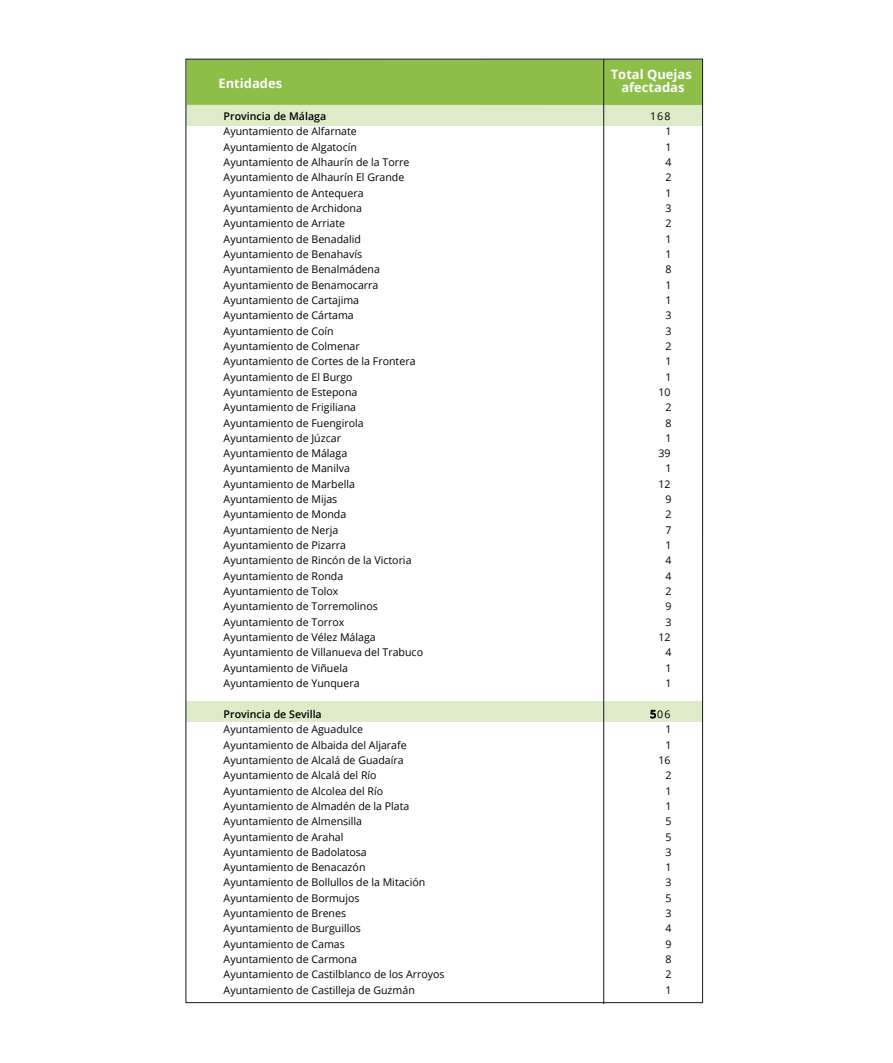
<style>
.page{position:relative;width:893px;height:1063px;background:#fff}
.page>*{position:absolute;margin:0;border:0;box-sizing:border-box;transform-origin:0 0}
.t1{font:700 12.9px/12.9px "Open Sans";color:#fff;text-align:center}
.t2{font:10.65px "Open Sans";color:#000}
.t3{font:600 10.65px "Open Sans";color:#000}
</style>
<div class="page">
<div style="left:186px;top:105px;width:516px;height:20px;background:#ddebc8"></div>
<div style="left:186px;top:702px;width:516px;height:20px;background:#ddebc8"></div>
<svg style="left:650px;top:710px;width:6px;height:8px"></svg>
<div style="left:186px;top:59px;width:517px;height:46px;background:#8dbe48"></div>
<hr style="left:603px;top:59px;width:1px;height:945px;background:#1a171b">
<p class="t1" style="left:219px;top:76px;width:65px">Entidades</p>
<p class="t1" style="left:611px;top:67px;width:82px">Total Quejas afectadas</p>
<p class="t3" style="left:224px;top:109px;width:104px">Provincia de Málaga</p>
<p class="t2" style="left:650px;top:109px;width:22px">168</p>
<p class="t2" style="left:224px;top:124px;width:135px">Ayuntamiento de Alfarnate</p>
<p class="t2" style="left:665px;top:124px;width:8px">1</p>
<p class="t2" style="left:224px;top:139px;width:135px">Ayuntamiento de Algatocín</p>
<p class="t2" style="left:665px;top:139px;width:8px">1</p>
<p class="t2" style="left:224px;top:155px;width:187px">Ayuntamiento de Alhaurín de la Torre</p>
<p class="t2" style="left:665px;top:155px;width:8px">4</p>
<p class="t2" style="left:224px;top:170px;width:182px">Ayuntamiento de Alhaurín El Grande</p>
<p class="t2" style="left:665px;top:170px;width:8px">2</p>
<p class="t2" style="left:224px;top:185px;width:141px">Ayuntamiento de Antequera</p>
<p class="t2" style="left:665px;top:185px;width:8px">1</p>
<p class="t2" style="left:224px;top:201px;width:140px">Ayuntamiento de Archidona</p>
<p class="t2" style="left:665px;top:201px;width:8px">3</p>
<p class="t2" style="left:224px;top:216px;width:123px">Ayuntamiento de Arriate</p>
<p class="t2" style="left:665px;top:216px;width:8px">2</p>
<p class="t2" style="left:224px;top:231px;width:139px">Ayuntamiento de Benadalid</p>
<p class="t2" style="left:665px;top:231px;width:8px">1</p>
<p class="t2" style="left:224px;top:247px;width:140px">Ayuntamiento de Benahavís</p>
<p class="t2" style="left:665px;top:247px;width:8px">1</p>
<p class="t2" style="left:224px;top:262px;width:158px">Ayuntamiento de Benalmádena</p>
<p class="t2" style="left:665px;top:262px;width:8px">8</p>
<p class="t2" style="left:224px;top:277px;width:156px">Ayuntamiento de Benamocarra</p>
<p class="t2" style="left:665px;top:277px;width:8px">1</p>
<p class="t2" style="left:224px;top:293px;width:137px">Ayuntamiento de Cartajima</p>
<p class="t2" style="left:665px;top:293px;width:8px">1</p>
<p class="t2" style="left:224px;top:308px;width:132px">Ayuntamiento de Cártama</p>
<p class="t2" style="left:665px;top:308px;width:8px">3</p>
<p class="t2" style="left:224px;top:323px;width:112px">Ayuntamiento de Coín</p>
<p class="t2" style="left:665px;top:323px;width:8px">3</p>
<p class="t2" style="left:224px;top:339px;width:138px">Ayuntamiento de Colmenar</p>
<p class="t2" style="left:665px;top:339px;width:8px">2</p>
<p class="t2" style="left:224px;top:354px;width:193px">Ayuntamiento de Cortes de la Frontera</p>
<p class="t2" style="left:665px;top:354px;width:8px">1</p>
<p class="t2" style="left:224px;top:369px;width:131px">Ayuntamiento de El Burgo</p>
<p class="t2" style="left:665px;top:369px;width:8px">1</p>
<p class="t2" style="left:224px;top:385px;width:135px">Ayuntamiento de Estepona</p>
<p class="t2" style="left:658px;top:385px;width:14px">10</p>
<p class="t2" style="left:224px;top:400px;width:134px">Ayuntamiento de Frigiliana</p>
<p class="t2" style="left:665px;top:400px;width:8px">2</p>
<p class="t2" style="left:224px;top:415px;width:142px">Ayuntamiento de Fuengirola</p>
<p class="t2" style="left:665px;top:415px;width:8px">8</p>
<p class="t2" style="left:224px;top:431px;width:119px">Ayuntamiento de Júzcar</p>
<p class="t2" style="left:665px;top:431px;width:8px">1</p>
<p class="t2" style="left:224px;top:446px;width:125px">Ayuntamiento de Málaga</p>
<p class="t2" style="left:658px;top:446px;width:14px">39</p>
<p class="t2" style="left:224px;top:461px;width:128px">Ayuntamiento de Manilva</p>
<p class="t2" style="left:665px;top:461px;width:8px">1</p>
<p class="t2" style="left:224px;top:477px;width:133px">Ayuntamiento de Marbella</p>
<p class="t2" style="left:658px;top:477px;width:14px">12</p>
<p class="t2" style="left:224px;top:492px;width:115px">Ayuntamiento de Mijas</p>
<p class="t2" style="left:665px;top:492px;width:8px">9</p>
<p class="t2" style="left:224px;top:507px;width:124px">Ayuntamiento de Monda</p>
<p class="t2" style="left:665px;top:507px;width:8px">2</p>
<p class="t2" style="left:224px;top:523px;width:116px">Ayuntamiento de Nerja</p>
<p class="t2" style="left:665px;top:523px;width:8px">7</p>
<p class="t2" style="left:224px;top:538px;width:124px">Ayuntamiento de Pizarra</p>
<p class="t2" style="left:665px;top:538px;width:8px">1</p>
<p class="t2" style="left:224px;top:553px;width:189px">Ayuntamiento de Rincón de la Victoria</p>
<p class="t2" style="left:665px;top:553px;width:8px">4</p>
<p class="t2" style="left:224px;top:569px;width:121px">Ayuntamiento de Ronda</p>
<p class="t2" style="left:665px;top:569px;width:8px">4</p>
<p class="t2" style="left:224px;top:584px;width:116px">Ayuntamiento de Tolox</p>
<p class="t2" style="left:665px;top:584px;width:8px">2</p>
<p class="t2" style="left:224px;top:599px;width:156px">Ayuntamiento de Torremolinos</p>
<p class="t2" style="left:665px;top:599px;width:8px">9</p>
<p class="t2" style="left:224px;top:615px;width:122px">Ayuntamiento de Torrox</p>
<p class="t2" style="left:665px;top:615px;width:8px">3</p>
<p class="t2" style="left:224px;top:630px;width:154px">Ayuntamiento de Vélez Málaga</p>
<p class="t2" style="left:658px;top:630px;width:14px">12</p>
<p class="t2" style="left:224px;top:645px;width:201px">Ayuntamiento de Villanueva del Trabuco</p>
<p class="t2" style="left:665px;top:645px;width:8px">4</p>
<p class="t2" style="left:224px;top:661px;width:126px">Ayuntamiento de Viñuela</p>
<p class="t2" style="left:665px;top:661px;width:8px">1</p>
<p class="t2" style="left:224px;top:676px;width:137px">Ayuntamiento de Yunquera</p>
<p class="t2" style="left:665px;top:676px;width:8px">1</p>
<p class="t3" style="left:224px;top:707px;width:100px">Provincia de Sevilla</p>
<p class="t2" style="left:650px;top:707px;width:22px">506</p>
<p class="t2" style="left:224px;top:722px;width:141px">Ayuntamiento de Aguadulce</p>
<p class="t2" style="left:665px;top:722px;width:8px">1</p>
<p class="t2" style="left:224px;top:737px;width:185px">Ayuntamiento de Albaida del Aljarafe</p>
<p class="t2" style="left:665px;top:737px;width:8px">1</p>
<p class="t2" style="left:224px;top:753px;width:182px">Ayuntamiento de Alcalá de Guadaíra</p>
<p class="t2" style="left:658px;top:753px;width:14px">16</p>
<p class="t2" style="left:224px;top:768px;width:155px">Ayuntamiento de Alcalá del Río</p>
<p class="t2" style="left:665px;top:768px;width:8px">2</p>
<p class="t2" style="left:224px;top:783px;width:161px">Ayuntamiento de Alcolea del Río</p>
<p class="t2" style="left:665px;top:783px;width:8px">1</p>
<p class="t2" style="left:224px;top:799px;width:187px">Ayuntamiento de Almadén de la Plata</p>
<p class="t2" style="left:665px;top:799px;width:8px">1</p>
<p class="t2" style="left:224px;top:814px;width:140px">Ayuntamiento de Almensilla</p>
<p class="t2" style="left:665px;top:814px;width:8px">5</p>
<p class="t2" style="left:224px;top:829px;width:121px">Ayuntamiento de Arahal</p>
<p class="t2" style="left:665px;top:829px;width:8px">5</p>
<p class="t2" style="left:224px;top:845px;width:145px">Ayuntamiento de Badolatosa</p>
<p class="t2" style="left:665px;top:845px;width:8px">3</p>
<p class="t2" style="left:224px;top:860px;width:143px">Ayuntamiento de Benacazón</p>
<p class="t2" style="left:665px;top:860px;width:8px">1</p>
<p class="t2" style="left:224px;top:875px;width:203px">Ayuntamiento de Bollullos de la Mitación</p>
<p class="t2" style="left:665px;top:875px;width:8px">3</p>
<p class="t2" style="left:224px;top:891px;width:137px">Ayuntamiento de Bormujos</p>
<p class="t2" style="left:665px;top:891px;width:8px">5</p>
<p class="t2" style="left:224px;top:906px;width:124px">Ayuntamiento de Brenes</p>
<p class="t2" style="left:665px;top:906px;width:8px">3</p>
<p class="t2" style="left:224px;top:921px;width:139px">Ayuntamiento de Burguillos</p>
<p class="t2" style="left:665px;top:921px;width:8px">4</p>
<p class="t2" style="left:224px;top:937px;width:123px">Ayuntamiento de Camas</p>
<p class="t2" style="left:665px;top:937px;width:8px">9</p>
<p class="t2" style="left:224px;top:952px;width:135px">Ayuntamiento de Carmona</p>
<p class="t2" style="left:665px;top:952px;width:8px">8</p>
<p class="t2" style="left:224px;top:967px;width:223px">Ayuntamiento de Castilblanco de los Arroyos</p>
<p class="t2" style="left:665px;top:967px;width:8px">2</p>
<p class="t2" style="left:224px;top:983px;width:193px">Ayuntamiento de Castilleja de Guzmán</p>
<p class="t2" style="left:665px;top:983px;width:8px">1</p>
</div>
